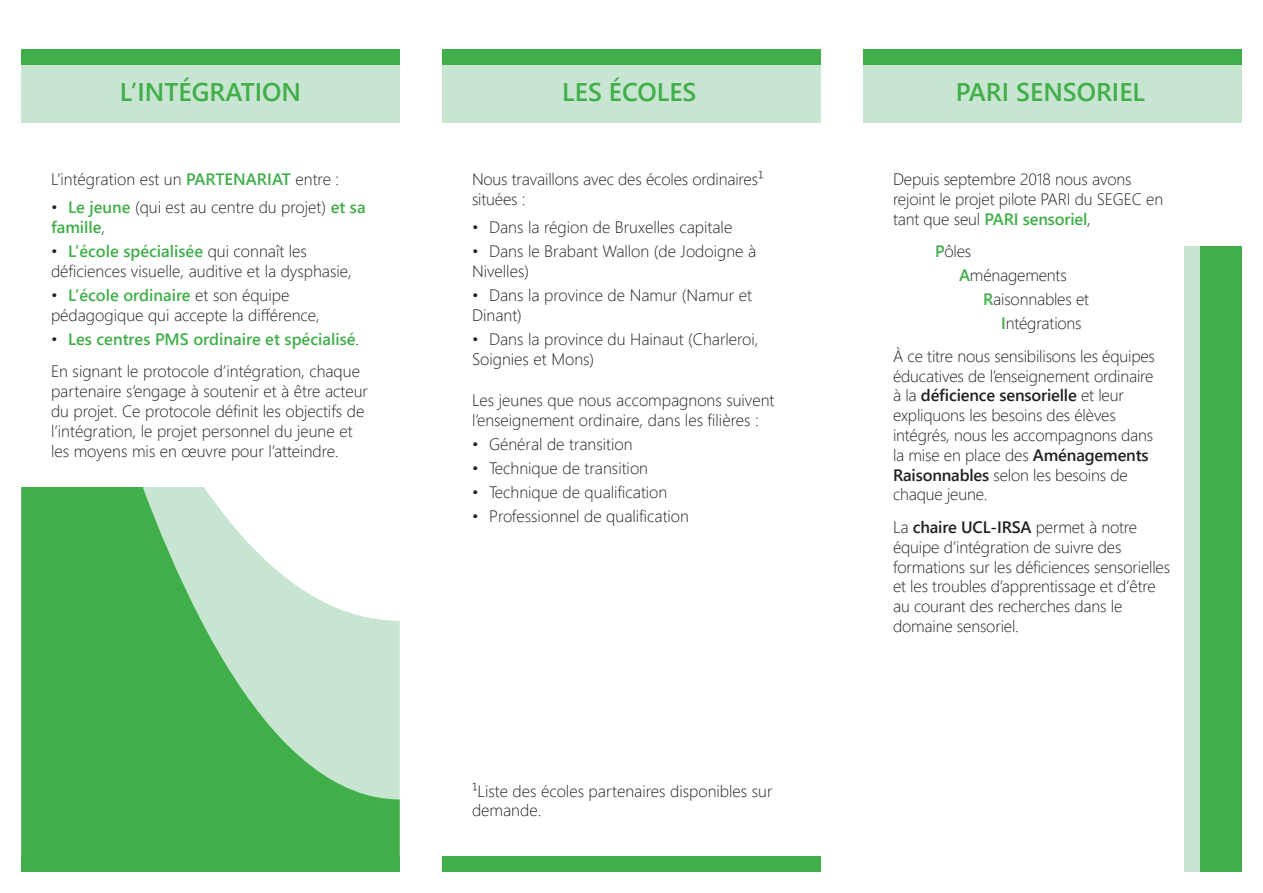
<style>
.page{position:relative;width:1263px;height:893px;background:#fff}
.page>*{position:absolute;margin:0;border:0;box-sizing:border-box;transform-origin:0 0}
.t1{font:25.5px "Webly Sleek UI Semibold";color:#40ae49}
.Puces{font:16.5px/19.8px "Webly Sleek UI Light";color:#231f20}
.Puces-2{font:16.5px "Webly Sleek UI Semibold";color:#40ae49}
.s1{font-family:"Webly Sleek UI Semibold";color:#40ae49}
.s2{font-family:"Webly Sleek UI Light";color:#231f20}
.s3{font-family:"Webly Sleek UI Semibold"}
</style>
<div class="page">
<svg style="left:21px;top:487px;width:379px;height:369px;background:#7bc683"></svg>
<div style="left:1184px;top:246px;width:58px;height:626px;background:#c7e5d0"></div>
<div style="left:21px;top:856px;width:379px;height:16px;background:#40ae49"></div>
<div style="left:442px;top:856px;width:379px;height:16px;background:#40ae49"></div>
<div style="left:863px;top:49px;width:379px;height:67px;background:#40ae49"></div>
<div style="left:442px;top:49px;width:379px;height:67px;background:#40ae49"></div>
<div style="left:21px;top:49px;width:379px;height:67px;background:#40ae49"></div>
<div style="left:1200px;top:246px;width:42px;height:626px;background:#40ae49"></div>
<div style="left:863px;top:65px;width:379px;height:57px;background:#c7e5d0"></div>
<div style="left:442px;top:65px;width:379px;height:57px;background:#c7e5d0"></div>
<div style="left:21px;top:65px;width:379px;height:57px;background:#c7e5d0"></div>
<p class="t1" style="left:120px;top:73px;width:183px">L’INTÉGRATION</p>
<p class="t1" style="left:562px;top:73px;width:136px">LES ÉCOLES</p>
<p class="t1" style="left:956px;top:73px;width:191px">PARI SENSORIEL</p>
<p class="Puces" style="left:51px;top:169px;width:290px">L’intégration est un <span class="s1">PARTENARIAT</span> entre :</p>
<p class="Puces" style="left:51px;top:197px;width:316px">• <span class="s1">Le jeune</span> (qui est au centre du projet) <span class="s1">et sa famille</span>,</p>
<p class="Puces" style="left:51px;top:241px;width:302px">• <span class="s1">L’école spécialisée</span> qui connaît les déficiences visuelle, auditive et la dysphasie,</p>
<p class="Puces" style="left:51px;top:285px;width:270px">• <span class="s1">L’école ordinaire</span> et son équipe pédagogique qui accepte la différence,</p>
<p class="Puces-2" style="left:51px;top:326px;width:310px"><span class="s2">•</span> Les centres PMS ordinaire et spécialisé<span class="s2">.</span></p>
<p class="Puces" style="left:51px;top:361px;width:318px">En signant le protocole d’intégration, chaque partenaire s’engage à soutenir et à être acteur du projet. Ce protocole définit les objectifs de l’intégration, le projet personnel du jeune et les moyens mis en œuvre pour l’atteindre.</p>
<p class="Puces" style="left:472px;top:169px;width:293px">Nous travaillons avec des écoles ordinaires¹ situées :</p>
<p class="Puces" style="left:472px;top:217px;width:262px">• Dans la région de Bruxelles capitale</p>
<p class="Puces" style="left:472px;top:241px;width:286px">• Dans le Brabant Wallon (de Jodoigne à<br>Nivelles)</p>
<p class="Puces" style="left:472px;top:285px;width:281px">• Dans la province de Namur (Namur et<br>Dinant)</p>
<p class="Puces" style="left:472px;top:328px;width:288px">• Dans la province du Hainaut (Charleroi,<br>Soignies et Mons)</p>
<p class="Puces" style="left:472px;top:389px;width:304px">Les jeunes que nous accompagnons suivent l’enseignement ordinaire, dans les filières :</p>
<p class="Puces" style="left:472px;top:433px;width:162px">• Général de transition</p>
<p class="Puces" style="left:472px;top:457px;width:178px">• Technique de transition</p>
<p class="Puces" style="left:472px;top:481px;width:197px">• Technique de qualification</p>
<p class="Puces" style="left:472px;top:505px;width:219px">• Professionnel de qualification</p>
<p class="Puces" style="left:472px;top:780px;width:302px">¹Liste des écoles partenaires disponibles sur demande.</p>
<p class="Puces" style="left:893px;top:169px;width:272px">Depuis septembre 2018 nous avons rejoint le projet pilote PARI du SEGEC en tant que seul <span class="s1">PARI sensoriel</span>,</p>
<p class="Puces" style="left:935px;top:241px;width:38px"><span class="s1">P</span>ôles</p>
<p class="Puces" style="left:959px;top:265px;width:109px"><span class="s1">A</span>ménagements</p>
<p class="Puces" style="left:983px;top:289px;width:108px"><span class="s1">R</span>aisonnables et</p>
<p class="Puces" style="left:1001px;top:313px;width:82px"><span class="s1">I</span>ntégrations</p>
<p class="Puces" style="left:893px;top:345px;width:264px">À ce titre nous sensibilisons les équipes éducatives de l’enseignement ordinaire à la <span class="s3">déficience sensorielle</span> et leur expliquons les besoins des élèves intégrés, nous les accompagnons dans la mise en place des <span class="s3">Aménagements Raisonnables</span> selon les besoins de chaque jeune.</p>
<p class="Puces" style="left:893px;top:517px;width:279px">La <span class="s3">chaire UCL-IRSA</span> permet à notre équipe d’intégration de suivre des formations sur les déficiences sensorielles et les troubles d’apprentissage et d’être au courant des recherches dans le domaine sensoriel.</p>
</div>
